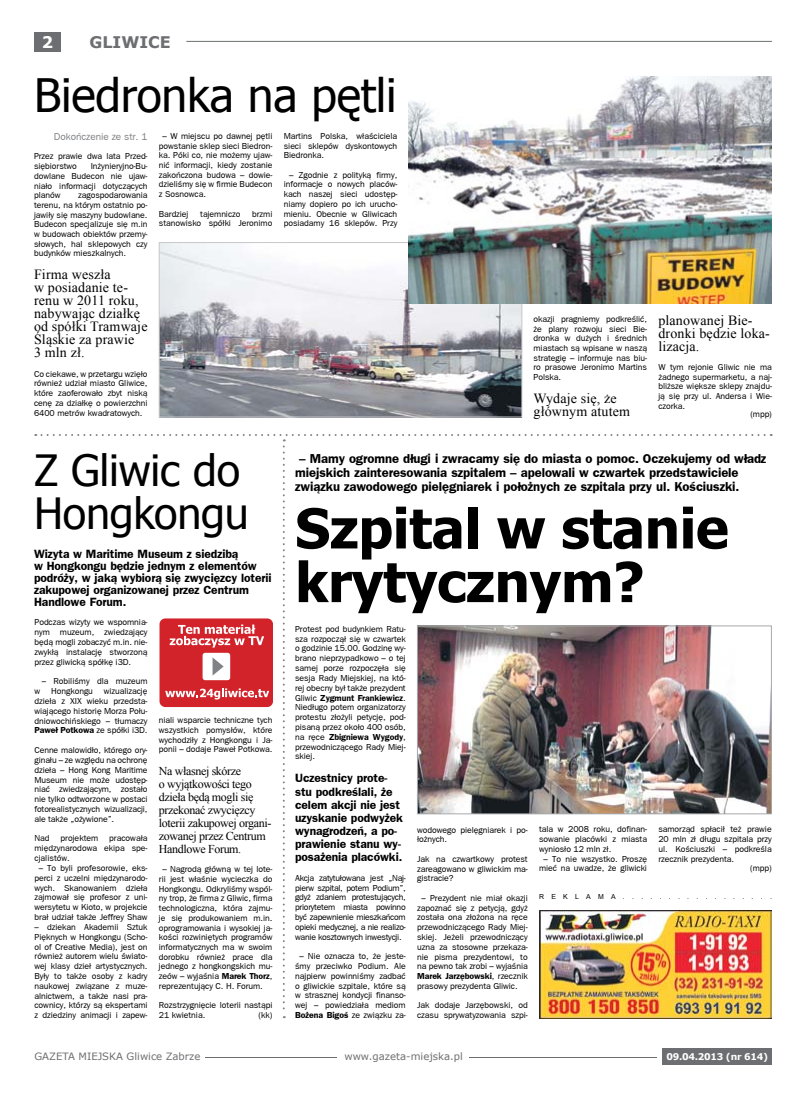
<style>
.page{position:relative;width:806px;height:1095px;background:#fff}
.page>*{position:absolute;margin:0;border:0;box-sizing:border-box;transform-origin:0 0}
.t1{font:700 55px/53.6px "Tahoma";letter-spacing:-.005em;color:#000}
.t2{font:46px "Tahoma";letter-spacing:-.005em;color:#000}
.t3{font:43px/43.2px "Tahoma";letter-spacing:-.005em;color:#000}
.t4{font:700 16px "Verdana";color:#6d6e71}
.t5{font:700 16px "Verdana";color:#fff}
.t6{font:14px/13px "Times New Roman";letter-spacing:.01em;color:#000}
.t7{font:700 13px/13.7px "Frankfurt Gothic";letter-spacing:-.005em;color:#000}
.t8{font:700 12px/13.1px "Frankfurt Gothic";letter-spacing:-.005em;color:#000}
.t9{font:12px/13px "Times New Roman";letter-spacing:-.03em;color:#000}
.t10{font:10.1px "Verdana";color:#6d6e71}
.t11{font:10px "Frankfurt Gothic";letter-spacing:-.005em;color:#808285}
.t12{font:700 9.3px "Verdana";letter-spacing:-.03em;color:#fff}
.t13{font:8.7px/9.8px "Frankfurt Gothic";letter-spacing:-.005em;color:#000;text-align:justify}
.t14{font:6.9px "Arial";letter-spacing:1.05em;color:#000}
.s1{font-weight:700}
</style>
<div class="page">
<img style="left:161px;top:244px;width:359px;height:171px">
<div style="left:159px;top:242px;width:363px;height:175px;border:1px solid #c7c8ca"></div>
<div style="left:34px;top:32px;width:27px;height:19px;background:#6d6e71"></div>
<div style="left:662px;top:1047px;width:109px;height:17px;background:#6d6e71"></div>
<hr style="left:186px;top:41px;width:585px;height:1px;background:#6d6e71">
<hr style="left:205px;top:1056px;width:131px;height:1px;background:#6d6e71">
<hr style="left:469px;top:1056px;width:187px;height:1px;background:#6d6e71">
<img style="left:764px;top:910px;width:7px;height:107px">
<img style="left:408px;top:77px;width:363px;height:226px">
<svg style="left:35px;top:434px;width:729px;height:583px"></svg>
<h3 class="t5" style="left:42px;top:32px;width:13px">2</h3>
<h3 class="t4" style="left:89px;top:32px;width:83px">GLIWICE</h3>
<h2 class="t2" style="left:34px;top:64px;width:364px">Biedronka na pętli</h2>
<p class="t13" style="left:159px;top:131px;width:115px;text-indent:4px">– W miejscu po dawnej pętli powstanie sklep sieci Biedron&shy;ka. Póki co, nie możemy ujaw&shy;nić informacji, kiedy zostanie zakończona budowa – dowie&shy;dzieliśmy się w firmie Budecon z Sosnowca.</p>
<p class="t13" style="left:159px;top:209px;width:31px">Bardziej</p>
<p class="t13" style="left:200px;top:209px;width:42px">tajemniczo</p>
<p class="t13" style="left:283px;top:131px;width:115px">Martins Polska, właściciela sieci sklepów dyskontowych Biedronka.</p>
<p class="t13" style="left:283px;top:170px;width:115px;text-indent:5px">– Zgodnie z polityką firmy, informacje o nowych placów&shy;kach naszej sieci udostęp&shy;niamy dopiero po ich urucho&shy;mieniu. Obecnie w Gliwicach posiadamy 16 sklepów. Przy</p>
<p class="t11" style="left:54px;top:131px;width:95px">Dokończenie ze str. 1</p>
<p class="t13" style="left:34px;top:151px;width:115px">Przez prawie dwa lata Przed&shy;siębiorstwo</p>
<p class="t13" style="left:34px;top:161px;width:115px;text-indent:57px">Inżynieryjno-Bu&shy;dowlane Budecon nie ujaw&shy;niało informacji dotyczących planów</p>
<p class="t13" style="left:34px;top:190px;width:115px;text-indent:44px">zagospodarowania terenu, na którym ostatnio po&shy;jawiły się maszyny budowlane.<br>Budecon specjalizuje się m.in w budowach obiektów przemy&shy;słowych, hal sklepowych czy budynków mieszkalnych.</p>
<h3 class="t6" style="left:34px;top:268px;width:115px">Firma weszła<br>w posiadanie te&shy;renu w 2011 roku, nabywając działkę od spółki Tramwaje<br>Śląskie za prawie<br>3 mln zł.</h3>
<p class="t13" style="left:34px;top:369px;width:115px">Co ciekawe, w przetargu wzięło również udział miasto Gliwice, które zaoferowało zbyt niską cenę za działkę o powierzchni 6400 metrów kwadratowych.</p>
<p class="t13" style="left:159px;top:209px;width:115px;text-align:right">brzmi<br>stanowisko spółki Jeronimo</p>
<p class="t13" style="left:533px;top:314px;width:115px">okazji pragniemy podkreślić, że plany rozwoju sieci Bie&shy;dronka w dużych i średnich miastach są wpisane w naszą strategię – informuje nas biu&shy;ro prasowe Jeronimo Martins Polska.</p>
<h3 class="t6" style="left:533px;top:391px;width:98px">Wydaje się, że głównym atutem</h3>
<h3 class="t6" style="left:658px;top:313px;width:113px">planowanej Bie&shy;dronki będzie loka&shy;lizacja.</h3>
<p class="t13" style="left:658px;top:362px;width:115px">W tym rejonie Gliwic nie ma żadnego supermarketu, a naj&shy;bliższe większe sklepy znajdu&shy;ją się przy ul. Andersa i Wie&shy;czorka.</p>
<p class="t13" style="left:749px;top:409px;width:23px">(mpp)</p>
<h3 class="t3" style="left:34px;top:446px;width:216px">Z Gliwic do<br>Hongkongu</h3>
<h3 class="t8" style="left:34px;top:547px;width:239px;line-height:12px">Wizyta w Maritime Museum z siedzibą<br>w Hongkongu będzie jednym z elementów podróży, w jaką wybiorą się zwycięzcy loterii zakupowej organizowanej przez Centrum Handlowe Forum.</h3>
<p class="t13" style="left:34px;top:617px;width:114px">Podczas wizyty we wspomnia&shy;nym muzeum, zwiedzający będą mogli zobaczyć m.in. nie&shy;zwykłą instalację stworzoną przez gliwicką spółkę i3D.</p>
<p class="t13" style="left:34px;top:676px;width:114px;text-indent:7px">– Robiliśmy dla muzeum w Hongkongu wizualizację dzieła z XIX wieku przedsta&shy;wiającego historię Morza Połu&shy;dniowochińskiego – tłumaczy <span class="s1">Paweł Potkowa</span> ze spółki i3D.</p>
<p class="t13" style="left:34px;top:745px;width:114px">Cenne malowidło, którego ory&shy;ginału – ze względu na ochronę dzieła – Hong Kong Maritime Museum nie może udostęp&shy;niać zwiedzającym, zostało nie tylko odtworzone w postaci fotorealistycznych wizualizacji, ale także „ożywione”.</p>
<p class="t13" style="left:34px;top:833px;width:17px">Nad</p>
<p class="t13" style="left:60px;top:833px;width:39px">projektem</p>
<p class="t13" style="left:34px;top:833px;width:114px;text-indent:75px">pracowała międzynarodowa ekipa spe&shy;cjalistów.</p>
<p class="t13" style="left:34px;top:862px;width:114px;text-align:center">– To byli profesorowie, eks&shy;perci z uczelni międzynarodo&shy;wych. Skanowaniem dzieła zajmował się profesor z uni&shy;wersytetu w Kioto, w projekcie brał udział także Jeffrey Shaw</p>
<p class="t13" style="left:34px;top:921px;width:114px">– dziekan Akademii Sztuk Pięknych w Hongkongu (Scho&shy;ol of Creative Media), jest on również autorem wielu świato&shy;wej klasy dzieł artystycznych.<br>Były to także osoby z kadry naukowej związane z muze&shy;alnictwem, a także nasi pra&shy;cownicy, którzy są ekspertami z dziedziny animacji i zapew-</p>
<p class="t13" style="left:159px;top:715px;width:115px">niali wsparcie techniczne tych wszystkich pomysłów, które wychodziły z Hongkongu i Ja&shy;ponii – dodaje Paweł Potkowa.</p>
<h3 class="t9" style="left:159px;top:764px;width:114px">Na własnej skórze<br>o wyjątkowości tego dzieła będą mogli się przekonać zwycięzcy loterii zakupowej organi&shy;zowanej przez Centrum<br>Handlowe Forum.</h3>
<p class="t13" style="left:159px;top:864px;width:115px;text-indent:3px">– Nagrodą główną w tej lote&shy;rii jest właśnie wycieczka do Hongkongu. Odkryliśmy wspól&shy;ny trop, że firma z Gliwic, firma technologiczna, która zajmu&shy;je się produkowaniem m.in. oprogramowania i wysokiej ja&shy;kości rozwiniętych programów informatycznych ma w swoim dorobku również prace dla jednego z hongkongskich mu&shy;zeów – wyjaśnia <span class="s1">Marek Thorz</span>, reprezentujący C. H. Forum.</p>
<p class="t13" style="left:159px;top:1000px;width:115px">Rozstrzygnięcie loterii nastąpi<br>21 kwietnia.</p>
<p class="t13" style="left:258px;top:1009px;width:15px">(kk)</p>
<h3 class="t7" style="left:295px;top:452px;width:472px;text-indent:4px">– Mamy ogromne długi i zwracamy się do miasta o pomoc. Oczekujemy od władz miejskich zainteresowania szpitalem – apelowali w czwartek przedstawiciele związku zawodowego pielęgniarek i położnych ze szpitala przy ul. Kościuszki.</h3>
<h1 class="t1" style="left:295px;top:498px;width:435px">Szpital w stanie krytycznym?</h1>
<p class="t13" style="left:295px;top:623px;width:112px">Protest pod budynkiem Ratu&shy;sza rozpoczął się w czwartek o godzinie 15.00. Godzinę wy&shy;brano nieprzypadkowo – o tej samej porze rozpoczęła się sesja Rady Miejskiej, na któ&shy;rej obecny był także prezydent Gliwic <span class="s1">Zygmunt Frankiewicz</span>.<br>Niedługo potem organizatorzy protestu złożyli petycję, pod&shy;pisaną przez około 400 osób, na ręce <span class="s1">Zbigniewa Wygody</span>, przewodniczącego Rady Miej&shy;skiej.</p>
<h3 class="t8" style="left:295px;top:771px;width:109px">Uczestnicy prote&shy;stu podkreślali, że celem akcji nie jest uzyskanie podwyżek wynagrodzeń, a po&shy;prawienie stanu wy&shy;posażenia placówki.</h3>
<p class="t13" style="left:295px;top:872px;width:112px">Akcja zatytułowana jest „Naj&shy;pierw szpital, potem Podium”, gdyż zdaniem protestujących, priorytetem miasta powinno być zapewnienie mieszkańcom opieki medycznej, a nie realizo&shy;wanie kosztownych inwestycji.</p>
<p class="t13" style="left:295px;top:951px;width:112px;text-align:center">– Nie oznacza to, że jeste&shy;śmy przeciwko Podium. Ale najpierw powinniśmy zadbać o gliwickie szpitale, które są w strasznej kondycji finanso&shy;wej – powiedziała mediom<br><span class="s1">Bożena Bigoś</span> ze związku za-</p>
<p class="t13" style="left:538px;top:824px;width:109px">tala w 2008 roku, dofinan&shy;sowanie placówki z miasta wyniosło 12 mln zł.</p>
<p class="t13" style="left:538px;top:853px;width:109px;text-align:center">– To nie wszystko. Proszę mieć na uwadze, że gliwicki</p>
<p class="t13" style="left:658px;top:824px;width:115px">samorząd spłacił też prawie</p>
<p class="t13" style="left:658px;top:834px;width:115px">20 mln zł długu szpitala przy</p>
<p class="t13" style="left:658px;top:843px;width:115px">ul. Kościuszki – podkreśla</p>
<p class="t13" style="left:658px;top:853px;width:77px">rzecznik prezydenta.</p>
<p class="t13" style="left:749px;top:863px;width:23px">(mpp)</p>
<p class="t13" style="left:417px;top:824px;width:112px">wodowego pielęgniarek i po&shy;łożnych.</p>
<p class="t13" style="left:417px;top:853px;width:112px">Jak na czwartkowy protest zareagowano w gliwickim ma&shy;gistracie?</p>
<p class="t13" style="left:417px;top:892px;width:112px;text-indent:4px">– Prezydent nie miał okazji zapoznać się z petycją, gdyż została ona złożona na ręce przewodniczącego Rady Miej&shy;skiej. Jeżeli przewodniczący uzna za stosowne przekaza&shy;nie pisma prezydentowi, to na pewno tak zrobi – wyjaśnia <span class="s1">Marek Jarzębowski</span>, rzecznik prasowy prezydenta Gliwic.</p>
<p class="t13" style="left:417px;top:1000px;width:112px">Jak dodaje Jarzębowski, od czasu sprywatyzowania szpi-</p>
<p class="t14" style="left:538px;top:891px;width:234px">REKLAMA.................</p>
<p class="t10" style="left:34px;top:1050px;width:167px">GAZETA MIEJSKA Gliwice Zabrze</p>
<p class="t10" style="left:344px;top:1049px;width:120px">www.gazeta-miejska.pl</p>
<p class="t12" style="left:666px;top:1050px;width:103px">09.04.2013 (nr 614)</p>
</div>
